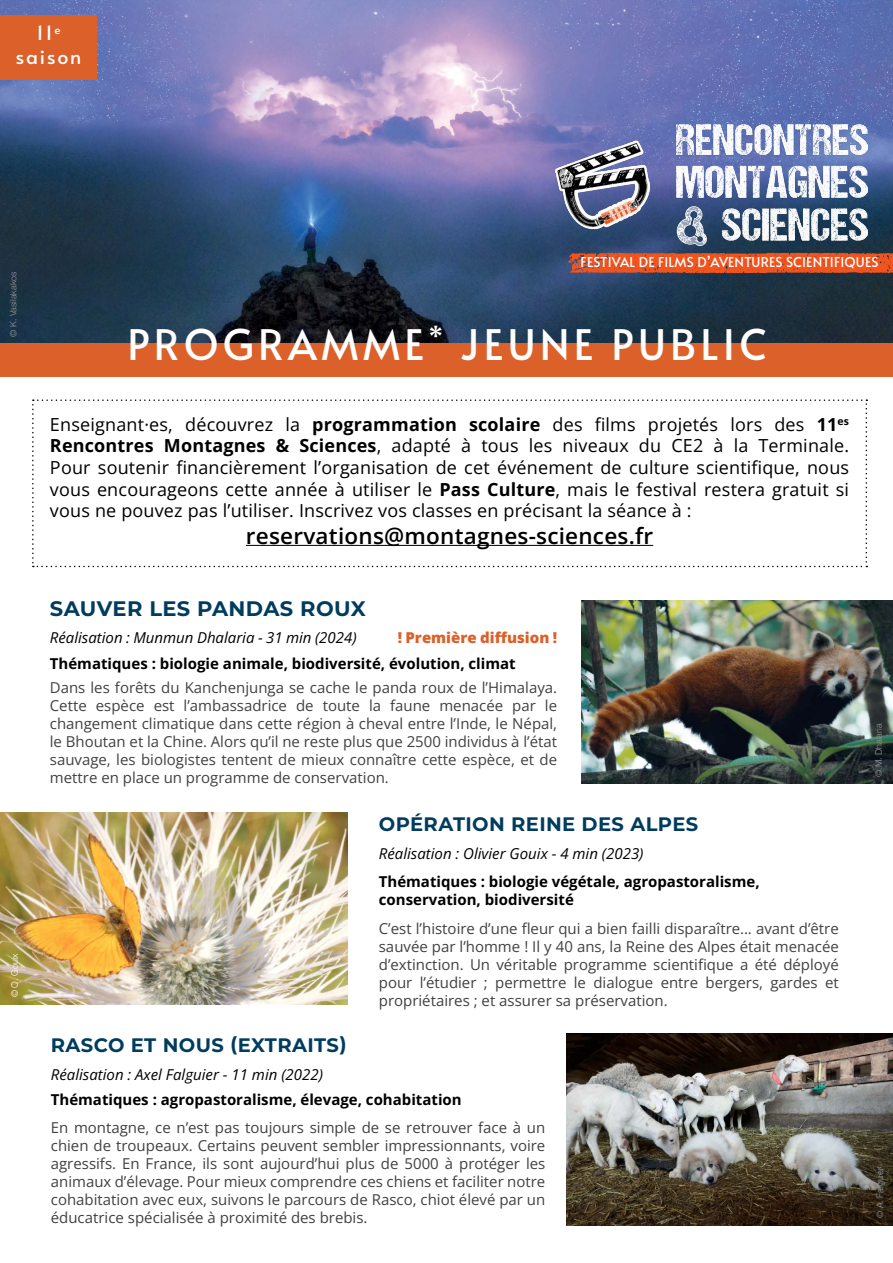
<style>
.page{position:relative;width:893px;height:1263px;background:#fff}
.page>*{position:absolute;margin:0;border:0;box-sizing:border-box;transform-origin:0 0}
.t1{font:42px "Alata";letter-spacing:.1em;color:#fff}
.t2{font:600 22.5px "Open Sans";letter-spacing:.01em;color:#000}
.t3{font:700 21px "Montserrat";letter-spacing:.02em;color:#003c5e}
.t4{font:700 19.5px "Montserrat";letter-spacing:.02em;color:#003c5e}
.t5{font:19.5px/23.4px "Alata";color:#fff;text-align:center}
.t6{font:18px/21.6px "Open Sans";letter-spacing:.01em;color:#000;text-align:justify}
.t7{font:15px/18px "Open Sans";color:#414042;text-align:justify}
.t8{font:700 15px/18px "Open Sans";color:#000}
.t9{font:italic 15px "Open Sans";color:#000}
.t10{font:800 15px "Open Sans";color:#dc602a}
.t11{font:13.5px "Alata";letter-spacing:.01em;color:#fff}
.t12{font:300 9px "Helvetica Neue";color:#939598}
.t13{font:300 9px "Helvetica Neue";color:#fff}
.s1{font-weight:700}
.s2{font-weight:400;color:#fff}
</style>
<div class="page">
<img style="left:0;top:0;width:893px;height:343px">
<img style="left:555px;top:124px;width:312px;height:122px">
<div style="left:0;top:343px;width:893px;height:34px;background:#dc602a"></div>
<img style="left:581px;top:601px;width:312px;height:182px">
<div style="left:0;top:15px;width:96px;height:64px;background:#dc602a"></div>
<svg style="left:32px;top:399px;width:835px;height:168px"></svg>
<svg style="left:568px;top:253px;width:325px;height:20px;background:#e15221"></svg>
<img style="left:0;top:812px;width:347px;height:192px">
<img style="left:567px;top:1033px;width:326px;height:192px">
<h3 class="t5" style="left:15px;top:19px;width:67px">11<sup>E<br></sup>SAISON</h3>
<p class="t12" style="left:6px;top:337px;width:67px;rotate:-90deg">© K. Vasilakakos</p>
<p class="t11" style="left:581px;top:250px;width:299px">FESTIVAL DE FILMS D’AVENTURES SCIENTIFIQUES</p>
<h1 class="t1" style="left:127px;top:308px;width:641px">PROGRAMME<sup>*</sup> JEUNE PUBLIC</h1>
<p class="t6" style="left:50px;top:413px;width:801px">Enseignant·es, découvrez la <span class="s1">programmation scolaire</span> des films projetés lors des <span class="s1">11</span><sup>es </sup><span class="s1">Rencontres Montagnes &amp; Sciences</span>, adapté à tous les niveaux du CE2 à la Terminale.<br>Pour soutenir financièrement l’organisation de cet événement de culture scientifique, nous vous encourageons cette année à utiliser le <span class="s1">Pass Culture</span>, mais le festival restera gratuit si vous ne pouvez pas l’utiliser. Inscrivez vos classes en précisant la séance à :</p>
<h2 class="t2" style="left:246px;top:521px;width:409px">reservations@montagnes-sciences.fr</h2>
<h3 class="t3" style="left:50px;top:593px;width:318px">SAUVER LES PANDAS ROUX</h3>
<p class="t13" style="left:7px;top:997px;width:45px;rotate:-90deg">© O. Gouix</p>
<p class="t9" style="left:50px;top:627px;width:308px">Réalisation : Munmun Dhalaria - 31 min (2024)</p>
<p class="t10" style="left:398px;top:626px;width:161px">! Première diffusion !</p>
<p class="t8" style="left:50px;top:654px;width:467px">Thématiques : biologie animale, biodiversité, évolution, climat</p>
<p class="t7" style="left:50px;top:678px;width:509px">Dans les forêts du Kanchenjunga se cache le panda roux de l’Himalaya.<br>Cette espèce est l’ambassadrice de toute la faune menacée par le changement climatique dans cette région à cheval entre l’Inde, le Népal, le Bhoutan et la Chine. Alors qu’il ne reste plus que 2500 individus à l’état sauvage, les biologistes tentent de mieux connaître cette espèce, et de mettre en place un programme de conservation.</p>
<h3 class="t4" style="left:379px;top:810px;width:320px">OPÉRATION REINE DES ALPES</h3>
<p class="t9" style="left:379px;top:843px;width:266px">Réalisation : Olivier Gouix - 4 min (2023)</p>
<p class="t8" style="left:379px;top:872px;width:382px">Thématiques : biologie végétale, agropastoralisme, conservation, biodiversité</p>
<p class="t7" style="left:379px;top:919px;width:462px">C’est l’histoire d’une fleur qui a bien failli disparaître… avant d’être sauvée par l’homme ! Il y 40 ans, la Reine des Alpes était menacée d’extinction. Un véritable programme scientifique a été déployé pour l’étudier ; permettre le dialogue entre bergers, gardes et propriétaires ; et assurer sa préservation.</p>
<h3 class="t4" style="left:51px;top:1031px;width:128px">RASCOET NOU</h3>
<h3 class="t4" style="left:211px;top:1031px;width:225px">S (EXTRAITS)<span class="s2">(extraits)</span></h3>
<p class="t9" style="left:51px;top:1064px;width:274px">Réalisation : Axel Falguier - 11 min (2022)</p>
<p class="t8" style="left:51px;top:1090px;width:412px">Thématiques : agropastoralisme, élevage, cohabitation</p>
<p class="t7" style="left:51px;top:1118px;width:496px">En montagne, ce n’est pas toujours simple de se retrouver face à un chien de troupeaux. Certains peuvent sembler impressionnants, voire agressifs. En France, ils sont aujourd’hui plus de 5000 à protéger les animaux d’élevage. Pour mieux comprendre ces chiens et faciliter notre cohabitation avec eux, suivons le parcours de Rasco, chiot élevé par un éducatrice spécialisée à proximité des brebis.</p>
<p class="t12" style="left:871px;top:777px;width:55px;rotate:-90deg">© M. Dhalaria</p>
<p class="t12" style="left:872px;top:1218px;width:52px;rotate:-90deg">© A. Falguier</p>
</div>
